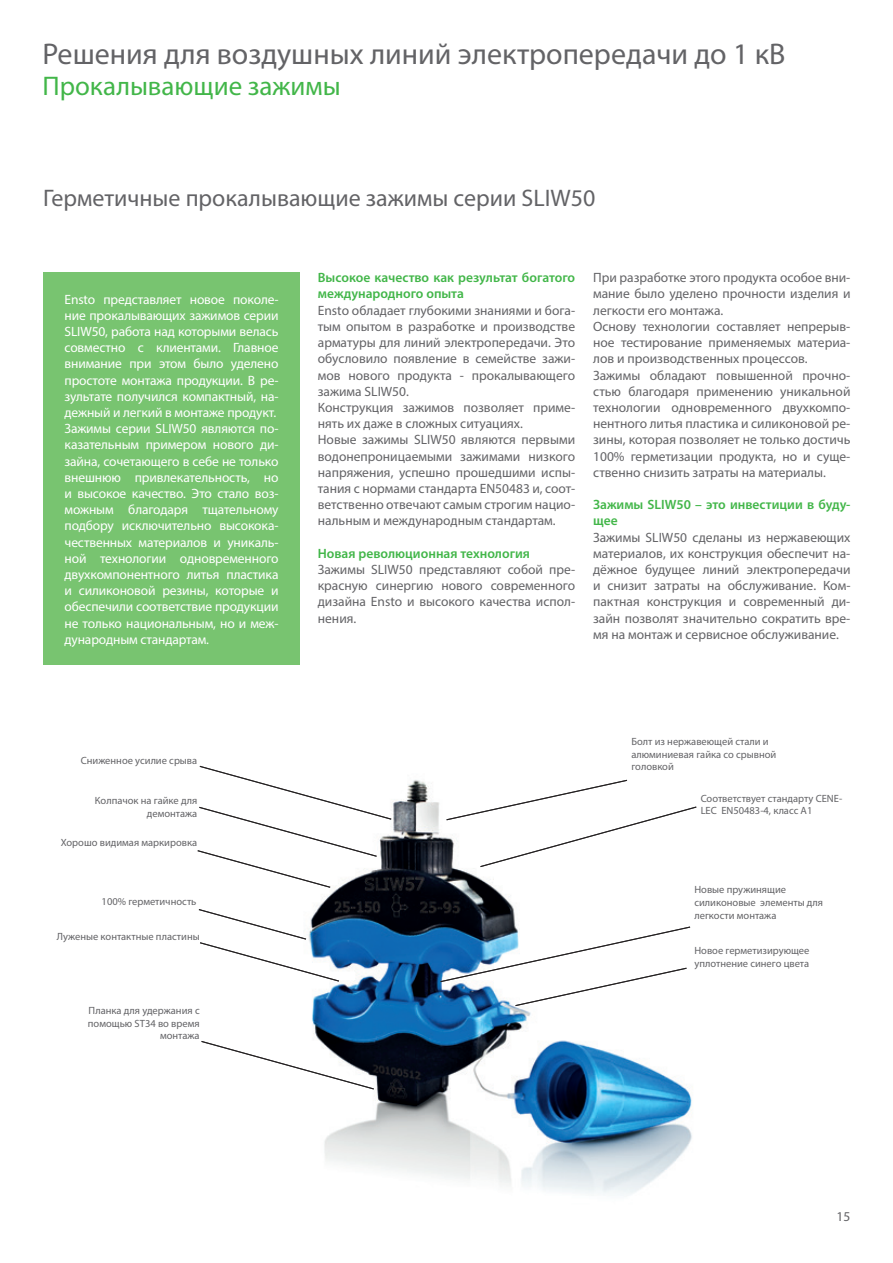
<style>
.page{position:relative;width:893px;height:1263px;background:#fff}
.page>*{position:absolute;margin:0;border:0;box-sizing:border-box;transform-origin:0 0}
.CONTENT___1{font:30px "Myriad Pro";color:#636366}
.Heading{font:27px "Myriad Pro";color:#42b649}
.Heading-2{font:24px "Myriad Pro";color:#636366}
.Body_Text{font:13.5px/16.2px "Myriad Pro";color:#636366;text-align:justify}
.Body_Text-2{font:13.5px/16.2px "Myriad Pro";letter-spacing:-.01em;color:#fff;text-align:justify}
.Body_Text-3{font:600 13.5px/16.2px "Myriad Pro";color:#42b649}
.t1{font:10.5px/12.6px "Myriad Pro";color:#636366}
</style>
<div class="page">
<img style="left:312px;top:780px;width:380px;height:416px">
<div style="left:43px;top:272px;width:257px;height:393px;background:#78c470"></div>
<svg style="left:439px;top:926px;width:252px;height:81px"></svg>
<svg style="left:445px;top:779px;width:252px;height:89px"></svg>
<svg style="left:197px;top:765px;width:196px;height:124px"></svg>
<svg style="left:198px;top:908px;width:142px;height:74px"></svg>
<svg style="left:201px;top:1040px;width:174px;height:50px"></svg>
<p class="CONTENT___1" style="left:43px;top:35px;width:744px">Решения для воздушных линий электропередачи до 1 кВ</p>
<p class="Heading" style="left:43px;top:69px;width:300px">Прокалывающие зажимы</p>
<p class="Heading-2" style="left:43px;top:183px;width:554px">Герметичные прокалывающие зажимы серии SLIW50</p>
<p class="Body_Text-2" style="left:65px;top:291px;width:216px">Ensto представляет новое поколе&shy;ние прокалывающих зажимов серии SLIW50, работа над которыми велась совместно с клиентами. Главное внимание при этом было уделено простоте монтажа продукции. В ре&shy;зультате получился компактный, на&shy;дежный и легкий в монтаже продукт.</p>
<p class="Body_Text-2" style="left:65px;top:420px;width:216px">Зажимы серии SLIW50 являются по&shy;казательным примером нового ди&shy;зайна, сочетающего в себе не только внешнюю привлекательность, но и высокое качество. Это стало воз&shy;можным благодаря тщательному подбору исключительно высокока&shy;чественных материалов и уникаль&shy;ной технологии одновременного двухкомпонентного литья пластика и силиконовой резины, которые и обеспечили соответствие продукции не только национальным, но и меж&shy;дународным стандартам.</p>
<p class="t1" style="left:81px;top:753px;width:118px">Сниженное усилие срыва</p>
<p class="t1" style="left:95px;top:794px;width:104px;text-align:right">Колпачок на гайке для демонтажа</p>
<p class="t1" style="left:61px;top:836px;width:138px">Хорошо видимая маркировка</p>
<p class="t1" style="left:102px;top:895px;width:96px">100% герметичность</p>
<p class="t1" style="left:57px;top:930px;width:144px">Луженые контактные пластины</p>
<p class="t1" style="left:88px;top:1004px;width:113px;text-align:right">Планка для удержания с помощью ST34 во время монтажа</p>
<p class="Body_Text-3" style="left:318px;top:270px;width:259px">Высокое качество как результат богатого международного опыта</p>
<p class="Body_Text" style="left:318px;top:302px;width:259px">Ensto обладает глубокими знаниями и бога&shy;тым опытом в разработке и производстве арматуры для линий электропередачи. Это обусловило появление в семействе зажи&shy;мов нового продукта - прокалывающего зажима SLIW50.</p>
<p class="Body_Text" style="left:318px;top:399px;width:259px">Конструкция зажимов позволяет приме&shy;нять их даже в сложных ситуациях.</p>
<p class="Body_Text" style="left:318px;top:431px;width:259px">Новые зажимы SLIW50 являются первыми водонепроницаемыми зажимами низкого напряжения, успешно прошедшими испы&shy;тания с нормами стандарта EN50483 и, соот&shy;ветственно отвечают самым строгим нацио&shy;нальным и международным стандартам.</p>
<p class="Body_Text-3" style="left:318px;top:545px;width:214px">Новая революционная технология</p>
<p class="Body_Text" style="left:318px;top:561px;width:259px">Зажимы SLIW50 представляют собой пре&shy;красную синергию нового современного дизайна Ensto и высокого качества испол&shy;нения.</p>
<p class="Body_Text" style="left:593px;top:269px;width:259px">При разработке этого продукта особое вни&shy;мание было уделено прочности изделия и легкости его монтажа.</p>
<p class="Body_Text" style="left:593px;top:318px;width:259px">Основу технологии составляет непрерыв&shy;ное тестирование применяемых материа&shy;лов и производственных процессов.</p>
<p class="Body_Text" style="left:593px;top:367px;width:259px">Зажимы обладают повышенной прочно&shy;стью благодаря применению уникальной технологии одновременного двухкомпо&shy;нентного литья пластика и силиконовой ре&shy;зины, которая позволяет не только достичь 100% герметизации продукта, но и суще&shy;ственно снизить затраты на материалы.</p>
<p class="Body_Text-3" style="left:593px;top:497px;width:259px">Зажимы SLIW50 – это инвестиции в буду&shy;щее</p>
<p class="Body_Text" style="left:593px;top:529px;width:259px">Зажимы SLIW50 сделаны из нержавеющих материалов, их конструкция обеспечит на&shy;дёжное будущее линий электропередачи и снизит затраты на обслуживание. Ком&shy;пактная конструкция и современный ди&shy;зайн позволят значительно сократить вре&shy;мя на монтаж и сервисное обслуживание.</p>
<p class="t1" style="left:631px;top:735px;width:147px">Болт из нержавеющей стали и алюминиевая гайка со срывной головкой</p>
<p class="t1" style="left:701px;top:792px;width:143px">Соответствует стандарту CENE-<br>LEC EN50483-4, класс А1</p>
<p class="t1" style="left:694px;top:883px;width:130px">Новые пружинящие силиконовые элементы для</p>
<p class="t1" style="left:694px;top:908px;width:84px">легкости монтажа</p>
<p class="t1" style="left:694px;top:944px;width:117px">Новое герметизирующее</p>
<p class="t1" style="left:694px;top:956px;width:116px">уплотнение синего цвета</p>
<p class="Body_Text" style="left:837px;top:1208px;width:15px">15</p>
</div>
